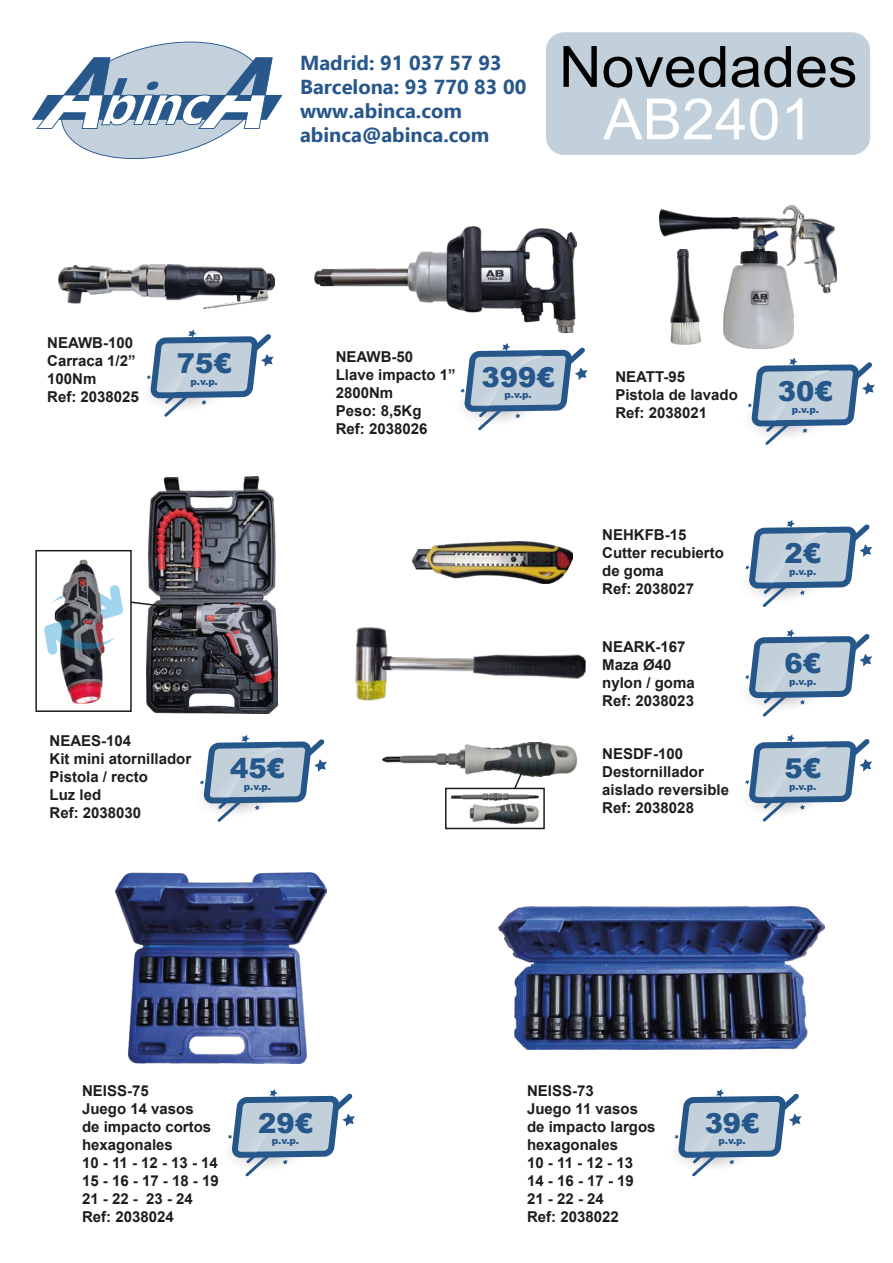
<style>
.page{position:relative;width:893px;height:1263px;background:#fff}
.page>*{position:absolute;margin:0;border:0;box-sizing:border-box;transform-origin:0 0}
.t1{font:57px "Arial";color:#010000;scale:1.04 1}
.t2{font:57px "Arial";color:#fff;scale:1.04 1}
.t3{font:900 27.45px "Arial";color:#26578a}
.t4{font:700 20.25px/24.3px "Ebrima";color:#27578b}
.t5{font:700 15px/18px "Arial";color:#1d1d1b}
.t6{font:900 9.6px "Arial";color:#26578a}
</style>
<div class="page">
<img style="left:147px;top:476px;width:130px;height:237px">
<img style="left:412px;top:541px;width:160px;height:43px">
<img style="left:355px;top:627px;width:231px;height:74px">
<img style="left:498px;top:906px;width:327px;height:144px">
<img style="left:115px;top:872px;width:212px;height:191px">
<img style="left:58px;top:264px;width:217px;height:45px">
<img style="left:315px;top:227px;width:262px;height:105px">
<img style="left:659px;top:205px;width:178px;height:143px">
<div style="left:546px;top:32px;width:324px;height:123px;background:#c1d0da;border-radius:18px"></div>
<svg style="left:32px;top:41px;width:250px;height:118px"></svg>
<svg style="left:146px;top:329px;width:128px;height:88px"></svg>
<svg style="left:460px;top:343px;width:128px;height:87px"></svg>
<svg style="left:747px;top:358px;width:128px;height:87px"></svg>
<svg style="left:200px;top:735px;width:127px;height:87px"></svg>
<svg style="left:745px;top:629px;width:127px;height:88px"></svg>
<svg style="left:745px;top:734px;width:127px;height:88px"></svg>
<svg style="left:228px;top:1089px;width:127px;height:87px"></svg>
<svg style="left:674px;top:1089px;width:128px;height:87px"></svg>
<svg style="left:745px;top:520px;width:127px;height:87px"></svg>
<svg style="left:132px;top:600px;width:56px;height:11px"></svg>
<div style="left:35px;top:550px;width:97px;height:162px;border:2px solid #1d1d1b"></div>
<img style="left:60px;top:560px;width:43px;height:144px">
<svg style="left:44px;top:585px;width:79px;height:70px"></svg>
<img style="left:383px;top:742px;width:193px;height:34px">
<img style="left:451px;top:793px;width:88px;height:31px">
<div style="left:445px;top:788px;width:100px;height:41px;border:2px solid #1d1d1b"></div>
<svg style="left:513px;top:771px;width:11px;height:19px"></svg>
<img style="left:670px;top:249px;width:30px;height:96px">
<h3 class="t4" style="left:300px;top:49px;width:228px">Madrid: 91 037 57 93<br>Barcelona: 93 770 83 00 www.abinca.com abinca@abinca.com</h3>
<h1 class="t1" style="left:559px;top:28px;width:288px">Novedades</h1>
<h1 class="t2" style="left:603px;top:80px;width:203px">AB2401</h1>
<p class="t5" style="left:47px;top:334px;width:93px">NEAWB-100<br>Carraca 1/2”<br>100Nm<br>Ref: 2038025</p>
<h2 class="t3" style="left:177px;top:343px;width:56px">75€</h2>
<p class="t6" style="left:191px;top:374px;width:29px">p.v.p.</p>
<p class="t5" style="left:50px;top:732px;width:143px">NEAES-104<br>Kit mini atornillador<br>Pistola / recto<br>Luz led<br>Ref: 2038030</p>
<h2 class="t3" style="left:230px;top:748px;width:56px">45€</h2>
<p class="t6" style="left:244px;top:779px;width:29px">p.v.p.</p>
<p class="t5" style="left:336px;top:347px;width:122px">NEAWB-50<br>Llave impacto 1”<br>2800Nm<br>Peso: 8,5Kg<br>Ref: 2038026</p>
<h2 class="t3" style="left:482px;top:357px;width:75px">399€</h2>
<p class="t6" style="left:505px;top:388px;width:29px">p.v.p.</p>
<p class="t5" style="left:615px;top:368px;width:124px">NEATT-95<br>Pistola de lavado<br>Ref: 2038021</p>
<h2 class="t3" style="left:778px;top:371px;width:56px">30€</h2>
<p class="t6" style="left:792px;top:402px;width:29px">p.v.p.</p>
<p class="t5" style="left:602px;top:526px;width:123px">NEHKFB-15<br>Cutter recubierto de goma<br>Ref: 2038027</p>
<h2 class="t3" style="left:784px;top:534px;width:38px">2€</h2>
<p class="t6" style="left:789px;top:565px;width:29px">p.v.p.</p>
<p class="t5" style="left:602px;top:638px;width:94px">NEARK-167<br>Maza Ø40 nylon / goma<br>Ref: 2038023</p>
<h2 class="t3" style="left:784px;top:643px;width:38px">6€</h2>
<p class="t6" style="left:789px;top:674px;width:29px">p.v.p.</p>
<p class="t5" style="left:602px;top:745px;width:128px">NESDF-100<br>Destornillador aislado reversible<br>Ref: 2038028</p>
<h2 class="t3" style="left:784px;top:748px;width:38px">5€</h2>
<p class="t6" style="left:789px;top:779px;width:29px">p.v.p.</p>
<p class="t5" style="left:82px;top:1081px;width:138px">NEISS-75<br>Juego 14 vasos<br>de impacto cortos hexagonales<br>10 - 11 - 12 - 13 - 14<br>15 - 16 - 17 - 18 - 19<br>21 - 22 - 23 - 24<br>Ref: 2038024</p>
<h2 class="t3" style="left:258px;top:1103px;width:56px">29€</h2>
<p class="t6" style="left:272px;top:1134px;width:29px">p.v.p.</p>
<p class="t5" style="left:527px;top:1081px;width:130px">NEISS-73<br>Juego 11 vasos de impacto largos hexagonales<br>10 - 11 - 12 - 13<br>14 - 16 - 17 - 19<br>21 - 22 - 24<br>Ref: 2038022</p>
<h2 class="t3" style="left:705px;top:1103px;width:56px">39€</h2>
<p class="t6" style="left:718px;top:1134px;width:29px">p.v.p.</p>
</div>
